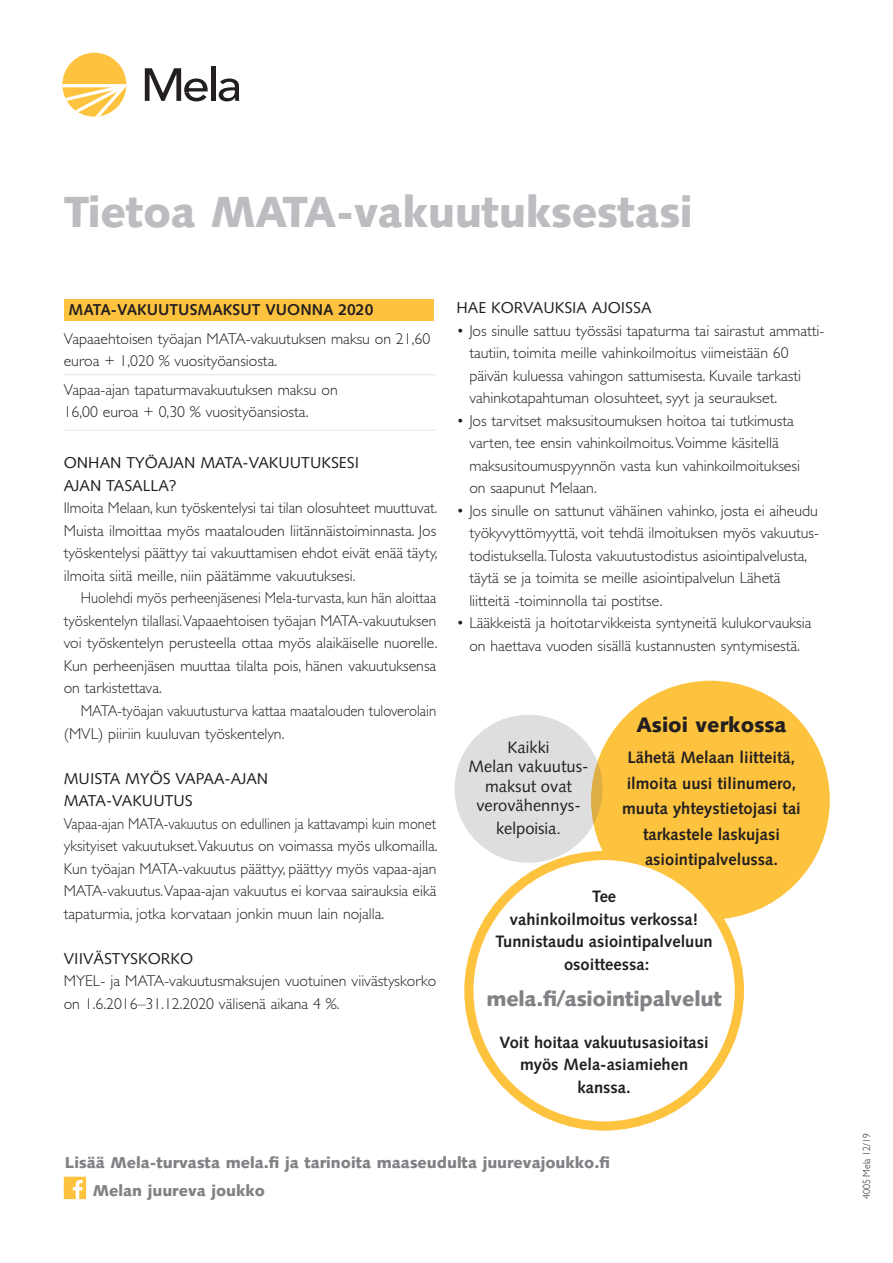
<style>
.page{position:relative;width:893px;height:1263px;background:#fff}
.page>*{position:absolute;margin:0;border:0;box-sizing:border-box;transform-origin:0 0}
.LEIPÄ{font:900 43.5px "Syntax";letter-spacing:-.01em;color:#bcbdc0}
.LEIPÄ-2{font:900 21px "Syntax";letter-spacing:-.01em;color:#808285}
.LEIPÄ-3{font:900 21px "Syntax";color:#231f20}
.LEIPÄ-4{font:700 16.5px/22.5px "Syntax";color:#231f20;text-align:center}
.korostus{font:16.5px/19.5px "Syntax";color:#231f20;text-align:center}
.LEIPÄ-5{font:300 15.75px/22.5px "Gill Sans";color:#231f20}
.LEIPÄ-6{font:300 15.75px/22.5px "Gill Sans";color:#231f20;text-align:justify;scale:.92 1}
.LEIPÄ2{font:300 15.75px/22.5px "Gill Sans";color:#231f20;text-align:justify;scale:.92 1}
.LEIPÄ-7{font:300 15.75px/22.5px "Gill Sans";color:#231f20;text-align:justify;scale:.96 1}
.VÄLIOTSIKKO{font:15.75px/22.5px "Syntax";color:#231f20}
.LEIPÄ2-2{font:300 15.75px/22.5px "Gill Sans";color:#231f20;scale:.94 1}
.VÄLIOTSIKKO-2{font:900 15.75px "Syntax";color:#808285}
.VÄLIOTSIKKO-3{font:700 15.75px "Syntax";color:#231f20}
.LEIPÄ-8{font:15.75px "Syntax";color:#231f20}
.LEIPÄ-9{font:300 10.5px "Gill Sans";color:#231f20;scale:.93 1}
</style>
<div class="page">
<div style="left:591px;top:681px;width:239px;height:238px;background:#fec33e;border-radius:50%"></div>
<div style="left:469px;top:855px;width:270px;height:271px;background:#fff;border-radius:50%"></div>
<div style="left:464px;top:851px;width:280px;height:279px;border:9px solid #fec33e;border-radius:50%"></div>
<div style="left:64px;top:1177px;width:22px;height:22px;background:#fec33e"></div>
<svg style="left:73px;top:1180px;width:10px;height:19px"></svg>
<div style="left:455px;top:715px;width:148px;height:148px;background:#dedede;border-radius:50%"></div>
<div style="left:64px;top:299px;width:370px;height:21px;background:#fec33e"></div>
<div style="left:62px;top:53px;width:64px;height:64px;background:#fec33e;border-radius:50%"></div>
<svg style="left:62px;top:84px;width:64px;height:33px"></svg>
<svg style="left:145px;top:68px;width:63px;height:33px"></svg>
<hr style="left:211px;top:66px;width:4px;height:35px;background:#231f20">
<svg style="left:219px;top:78px;width:20px;height:23px"></svg>
<hr style="left:64px;top:374px;width:372px;height:1px;background:#e6e7e9">
<hr style="left:64px;top:430px;width:372px;height:1px;background:#e6e7e9">
<p class="LEIPÄ" style="left:64px;top:186px;width:630px">Tietoa MATA-vakuutuksestasi</p>
<p class="VÄLIOTSIKKO-3" style="left:69px;top:301px;width:306px">MATA-VAKUUTUSMAKSUT VUONNA 2020</p>
<p class="LEIPÄ-5" style="left:64px;top:328px;width:368px">Vapaaehtoisen työajan MATA-vakuutuksen maksu on 21,60 euroa + 1,020 % vuosityöansiosta.</p>
<p class="LEIPÄ-5" style="left:64px;top:379px;width:275px">Vapaa-ajan tapaturmavakuutuksen maksu on<br>16,00 euroa + 0,30 % vuosityöansiosta.</p>
<p class="VÄLIOTSIKKO" style="left:64px;top:452px;width:297px">ONHAN TYÖAJAN MATA-VAKUUTUKSESI<br>AJAN TASALLA?</p>
<p class="LEIPÄ-7" style="left:64px;top:497px;width:391px">Ilmoita Melaan, kun työskentelysi tai tilan olosuhteet muuttuvat.<br>Muista ilmoittaa myös maatalouden liitännäistoiminnasta. Jos työskentelysi päättyy tai vakuuttamisen ehdot eivät enää täyty, ilmoita siitä meille, niin päätämme vakuutuksesi.</p>
<p class="LEIPÄ2" style="left:64px;top:587px;width:408px;text-indent:17px">Huolehdi myös perheenjäsenesi Mela-turvasta, kun hän aloittaa työskentelyn tilallasi.Vapaaehtoisen työajan MATA-vakuutuksen voi työskentelyn perusteella ottaa myös alaikäiselle nuorelle.<br>Kun perheenjäsen muuttaa tilalta pois, hänen vakuutuksensa on tarkistettava.</p>
<p class="LEIPÄ2-2" style="left:64px;top:700px;width:398px;text-indent:17px">MATA-työajan vakuutusturva kattaa maatalouden tuloverolain (MVL) piiriin kuuluvan työskentelyn.</p>
<p class="VÄLIOTSIKKO" style="left:64px;top:767px;width:206px">MUISTA MYÖS VAPAA-AJAN</p>
<p class="VÄLIOTSIKKO" style="left:64px;top:789px;width:130px">MATA-VAKUUTUS</p>
<p class="LEIPÄ-6" style="left:64px;top:812px;width:408px">Vapaa-ajan MATA-vakuutus on edullinen ja kattavampi kuin monet yksityiset vakuutukset.Vakuutus on voimassa myös ulkomailla.<br>Kun työajan MATA-vakuutus päättyy, päättyy myös vapaa-ajan MATA-vakuutus.Vapaa-ajan vakuutus ei korvaa sairauksia eikä tapaturmia, jotka korvataan jonkin muun lain nojalla.</p>
<p class="VÄLIOTSIKKO" style="left:64px;top:947px;width:131px">VIIVÄSTYSKORKO</p>
<p class="LEIPÄ-5" style="left:64px;top:970px;width:374px">MYEL- ja MATA-vakuutusmaksujen vuotuinen viivästyskorko on 1.6.2016–31.12.2020 välisenä aikana 4 %.</p>
<p class="LEIPÄ-8" style="left:457px;top:298px;width:196px">HAE KORVAUKSIA AJOISSA</p>
<p class="LEIPÄ-5" style="left:469px;top:319px;width:357px;text-indent:-13px">• Jos sinulle sattuu työssäsi tapaturma tai sairastut ammatti&shy;tautiin, toimita meille vahinkoilmoitus viimeistään 60 päivän kuluessa vahingon sattumisesta. Kuvaile tarkasti vahinkotapahtuman olosuhteet, syyt ja seuraukset.</p>
<p class="LEIPÄ-5" style="left:469px;top:409px;width:332px;text-indent:-13px">• Jos tarvitset maksusitoumuksen hoitoa tai tutkimusta varten, tee ensin vahinkoilmoitus. Voimme käsitellä maksusitoumuspyynnön vasta kun vahinkoilmoituksesi on saapunut Melaan.</p>
<p class="LEIPÄ-5" style="left:469px;top:499px;width:351px;text-indent:-13px">• Jos sinulle on sattunut vähäinen vahinko, josta ei aiheudu työkyvyttömyyttä, voit tehdä ilmoituksen myös vakuutus&shy;todistuksella. Tulosta vakuutustodistus asiointipalvelusta, täytä se ja toimita se meille asiointipalvelun Lähetä liitteitä -toiminnolla tai postitse.</p>
<p class="LEIPÄ-5" style="left:457px;top:612px;width:356px;text-align:center">• Lääkkeistä ja hoitotarvikkeista syntyneitä kulukorvauksia on haettava vuoden sisällä kustannusten syntymisestä.</p>
<p class="korostus" style="left:468px;top:737px;width:122px">Kaikki<br>Melan vakuutus&shy;maksut ovat verovähennys-</p>
<p class="korostus" style="left:496px;top:818px;width:67px">kelpoisia.</p>
<p class="LEIPÄ-3" style="left:636px;top:712px;width:152px">Asioi verkossa</p>
<p class="LEIPÄ-4" style="left:628px;top:746px;width:169px">Lähetä Melaan liitteitä,</p>
<p class="LEIPÄ-4" style="left:627px;top:772px;width:171px">ilmoita uusi tilinumero,</p>
<p class="LEIPÄ-4" style="left:622px;top:797px;width:180px">muuta yhteystietojasi tai</p>
<p class="LEIPÄ-4" style="left:643px;top:823px;width:138px">tarkastele laskujasi</p>
<p class="LEIPÄ-4" style="left:645px;top:848px;width:134px">asiointipalvelussa.</p>
<p class="LEIPÄ-4" style="left:592px;top:885px;width:26px">Tee</p>
<p class="LEIPÄ-4" style="left:510px;top:908px;width:190px">vahinkoilmoitus verkossa!</p>
<p class="LEIPÄ-4" style="left:496px;top:930px;width:219px">Tunnistaudu asiointipalveluun osoitteessa:</p>
<p class="LEIPÄ-2" style="left:486px;top:986px;width:237px">mela.fi/asiointipalvelut</p>
<p class="LEIPÄ-4" style="left:500px;top:1031px;width:211px">Voit hoitaa vakuutusasioitasi</p>
<p class="LEIPÄ-4" style="left:520px;top:1053px;width:170px">myös Mela-asiamiehen kanssa.</p>
<p class="VÄLIOTSIKKO-2" style="left:65px;top:1153px;width:547px">Lisää Mela-turvasta mela.fi ja tarinoita maaseudulta juurevajoukko.fi</p>
<p class="VÄLIOTSIKKO-2" style="left:93px;top:1181px;width:174px">Melan juureva joukko</p>
<p class="LEIPÄ-9" style="left:861px;top:1199px;width:72px;rotate:-90deg">4005 Mela 12/19</p>
</div>
